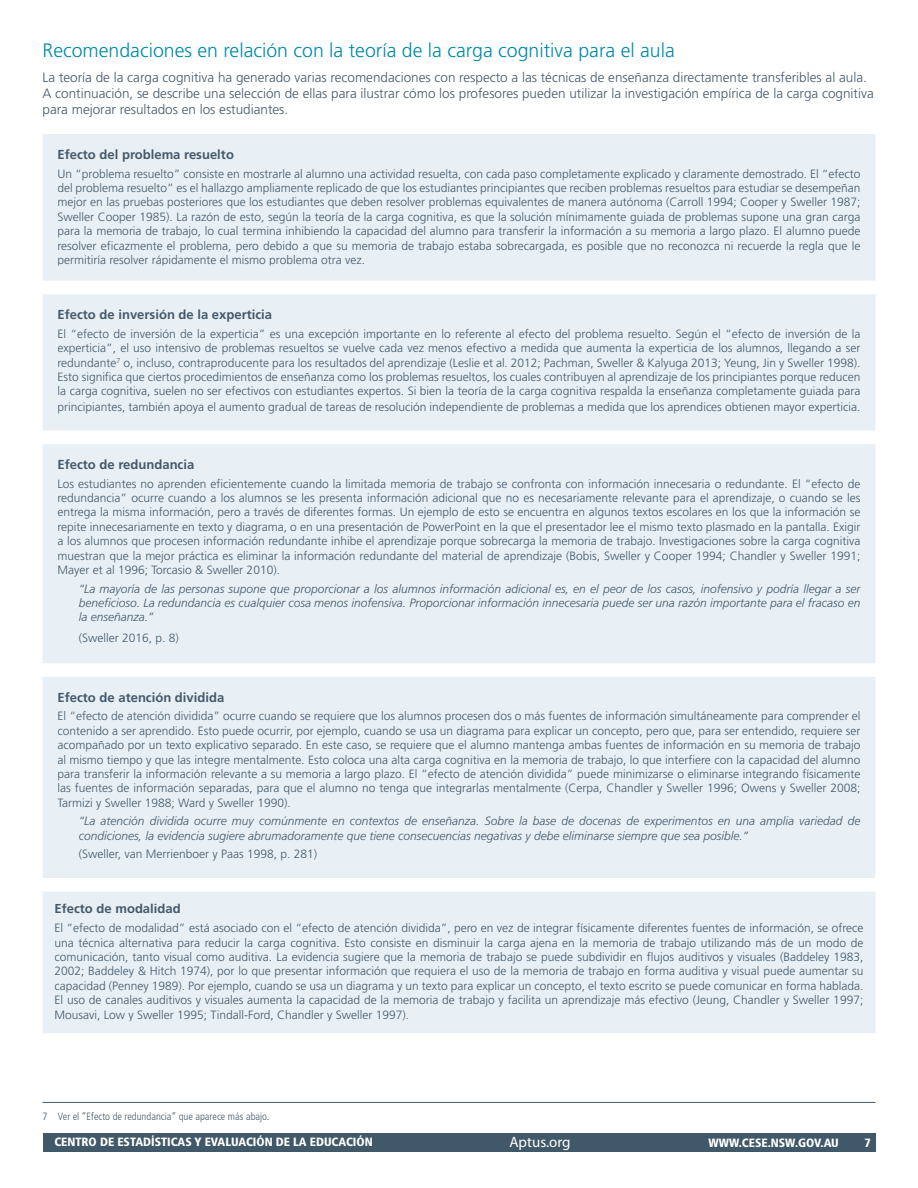
<style>
.page{position:relative;width:918px;height:1188px;background:#fff}
.page>*{position:absolute;margin:0;border:0;box-sizing:border-box;transform-origin:0 0}
.t1{font:300 19.5px "Frutiger LT Pro";color:#008aa8}
.t2{font:15px "Myriad Pro";color:#fff}
.t3{font:300 13.5px/16.2px "Frutiger LT Pro";color:#45596b}
.t4{font:700 13.05px "Frutiger LT Pro";color:#45596b}
.t5{font:300 12px/14.4px "Frutiger LT Pro";color:#45596b;text-align:justify}
.t6{font:italic 300 12px/14.4px "Frutiger LT Pro";color:#45596b;text-align:justify}
.t7{font:900 condensed 12px "Frutiger LT Pro";color:#fff}
.t8{font:300 condensed 10.5px "Frutiger LT Pro";color:#45596b}
</style>
<div class="page">
<div style="left:43px;top:1133px;width:832px;height:19px;background:#415868"></div>
<div style="left:50px;top:142px;width:818px;height:131px;background:#e8f0f5"></div>
<div style="left:43px;top:134px;width:832px;height:147px;border:15px solid #e8f0f5"></div>
<div style="left:50px;top:302px;width:818px;height:121px;background:#e8f0f5"></div>
<div style="left:43px;top:294px;width:832px;height:137px;border:15px solid #e8f0f5"></div>
<div style="left:50px;top:452px;width:818px;height:204px;background:#e8f0f5"></div>
<div style="left:43px;top:444px;width:832px;height:219px;border:15px solid #e8f0f5"></div>
<div style="left:50px;top:684px;width:818px;height:187px;background:#e8f0f5"></div>
<div style="left:43px;top:677px;width:832px;height:201px;border:15px solid #e8f0f5"></div>
<div style="left:49px;top:898px;width:820px;height:129px;background:#e8f0f5"></div>
<div style="left:43px;top:892px;width:832px;height:141px;border:12px solid #e8f0f5"></div>
<hr style="left:43px;top:1102px;width:832px;height:1px;background:#45596b">
<h1 class="t1" style="left:43px;top:39px;width:634px">Recomendaciones en relación con la teoría de la carga cognitiva para el aula</h1>
<p class="t3" style="left:43px;top:69px;width:833px">La teoría de la carga cognitiva ha generado varias recomendaciones con respecto a las técnicas de enseñanza directamente transferibles al aula.<br>A continuación, se describe una selección de ellas para ilustrar cómo los profesores pueden utilizar la investigación empírica de la carga cognitiva para mejorar resultados en los estudiantes.</p>
<p class="t4" style="left:58px;top:147px;width:178px">Efecto del problema resuelto</p>
<p class="t5" style="left:58px;top:166px;width:805px">Un “problema resuelto” consiste en mostrarle al alumno una actividad resuelta, con cada paso completamente explicado y claramente demostrado. El “efecto del problema resuelto” es el hallazgo ampliamente replicado de que los estudiantes principiantes que reciben problemas resueltos para estudiar se desempeñan mejor en las pruebas posteriores que los estudiantes que deben resolver problemas equivalentes de manera autónoma (Carroll 1994; Cooper y Sweller 1987; Sweller Cooper 1985). La razón de esto, según la teoría de la carga cognitiva, es que la solución mínimamente guiada de problemas supone una gran carga para la memoria de trabajo, lo cual termina inhibiendo la capacidad del alumno para transferir la información a su memoria a largo plazo. El alumno puede resolver eficazmente el problema, pero debido a que su memoria de trabajo estaba sobrecargada, es posible que no reconozca ni recuerde la regla que le permitiría resolver rápidamente el mismo problema otra vez.</p>
<p class="t4" style="left:58px;top:307px;width:216px">Efecto de inversión de la experticia</p>
<p class="t5" style="left:58px;top:326px;width:805px">El “efecto de inversión de la experticia” es una excepción importante en lo referente al efecto del problema resuelto. Según el “efecto de inversión de la experticia”, el uso intensivo de problemas resueltos se vuelve cada vez menos efectivo a medida que aumenta la experticia de los alumnos, llegando a ser redundante<sup>7</sup> o, incluso, contraproducente para los resultados del aprendizaje (Leslie et al. 2012; Pachman, Sweller &amp; Kalyuga 2013; Yeung, Jin y Sweller 1998).<br>Esto significa que ciertos procedimientos de enseñanza como los problemas resueltos, los cuales contribuyen al aprendizaje de los principiantes porque reducen la carga cognitiva, suelen no ser efectivos con estudiantes expertos. Si bien la teoría de la carga cognitiva respalda la enseñanza completamente guiada para</p>
<p class="t5" style="left:58px;top:400px;width:804px">principiantes, también apoya el aumento gradual de tareas de resolución independiente de problemas a medida que los aprendices obtienen mayor experticia.</p>
<p class="t4" style="left:58px;top:457px;width:138px">Efecto de redundancia</p>
<p class="t5" style="left:58px;top:476px;width:805px">Los estudiantes no aprenden eficientemente cuando la limitada memoria de trabajo se confronta con información innecesaria o redundante. El “efecto de redundancia” ocurre cuando a los alumnos se les presenta información adicional que no es necesariamente relevante para el aprendizaje, o cuando se les entrega la misma información, pero a través de diferentes formas. Un ejemplo de esto se encuentra en algunos textos escolares en los que la información se repite innecesariamente en texto y diagrama, o en una presentación de PowerPoint en la que el presentador lee el mismo texto plasmado en la pantalla. Exigir a los alumnos que procesen información redundante inhibe el aprendizaje porque sobrecarga la memoria de trabajo. Investigaciones sobre la carga cognitiva muestran que la mejor práctica es eliminar la información redundante del material de aprendizaje (Bobis, Sweller y Cooper 1994; Chandler y Sweller 1991; Mayer et al 1996; Torcasio &amp; Sweller 2010).</p>
<p class="t6" style="left:79px;top:581px;width:783px">“La mayoría de las personas supone que proporcionar a los alumnos información adicional es, en el peor de los casos, inofensivo y podría llegar a ser beneficioso. La redundancia es cualquier cosa menos inofensiva. Proporcionar información innecesaria puede ser una razón importante para el fracaso en la enseñanza.”</p>
<p class="t5" style="left:79px;top:631px;width:102px">(Sweller 2016, p. 8)</p>
<p class="t4" style="left:58px;top:689px;width:168px">Efecto de atención dividida</p>
<p class="t5" style="left:58px;top:709px;width:804px">El “efecto de atención dividida” ocurre cuando se requiere que los alumnos procesen dos o más fuentes de información simultáneamente para comprender el contenido a ser aprendido. Esto puede ocurrir, por ejemplo, cuando se usa un diagrama para explicar un concepto, pero que, para ser entendido, requiere ser acompañado por un texto explicativo separado. En este caso, se requiere que el alumno mantenga ambas fuentes de información en su memoria de trabajo al mismo tiempo y que las integre mentalmente. Esto coloca una alta carga cognitiva en la memoria de trabajo, lo que interfiere con la capacidad del alumno para transferir la información relevante a su memoria a largo plazo. El “efecto de atención dividida” puede minimizarse o eliminarse integrando físicamente las fuentes de información separadas, para que el alumno no tenga que integrarlas mentalmente (Cerpa, Chandler y Sweller 1996; Owens y Sweller 2008; Tarmizi y Sweller 1988; Ward y Sweller 1990).</p>
<p class="t6" style="left:79px;top:814px;width:783px">“La atención dividida ocurre muy comúnmente en contextos de enseñanza. Sobre la base de docenas de experimentos en una amplia variedad de condiciones, la evidencia sugiere abrumadoramente que tiene consecuencias negativas y debe eliminarse siempre que sea posible.”</p>
<p class="t5" style="left:79px;top:847px;width:240px">(Sweller, van Merrienboer y Paas 1998, p. 281)</p>
<p class="t4" style="left:55px;top:901px;width:128px">Efecto de modalidad</p>
<p class="t5" style="left:55px;top:921px;width:811px">El “efecto de modalidad” está asociado con el “efecto de atención dividida”, pero en vez de integrar físicamente diferentes fuentes de información, se ofrece una técnica alternativa para reducir la carga cognitiva. Esto consiste en disminuir la carga ajena en la memoria de trabajo utilizando más de un modo de comunicación, tanto visual como auditiva. La evidencia sugiere que la memoria de trabajo se puede subdividir en flujos auditivos y visuales (Baddeley 1983, 2002; Baddeley &amp; Hitch 1974), por lo que presentar información que requiera el uso de la memoria de trabajo en forma auditiva y visual puede aumentar su capacidad (Penney 1989). Por ejemplo, cuando se usa un diagrama y un texto para explicar un concepto, el texto escrito se puede comunicar en forma hablada.<br>El uso de canales auditivos y visuales aumenta la capacidad de la memoria de trabajo y facilita un aprendizaje más efectivo (Jeung, Chandler y Sweller 1997; Mousavi, Low y Sweller 1995; Tindall-Ford, Chandler y Sweller 1997).</p>
<p class="t8" style="left:43px;top:1110px;width:228px">7 Ver el “Efecto de redundancia” que aparece más abajo.</p>
<p class="t7" style="left:54px;top:1135px;width:320px">CENTRO DE ESTADÍSTICAS Y EVALUACIÓN DE LA EDUCACIÓN</p>
<p class="t2" style="left:510px;top:1132px;width:63px">Aptus.org</p>
<p class="t7" style="left:709px;top:1135px;width:132px">WWW.CESE.NSW.GOV.AU</p>
<p class="t7" style="left:864px;top:1135px;width:8px">7</p>
</div>
